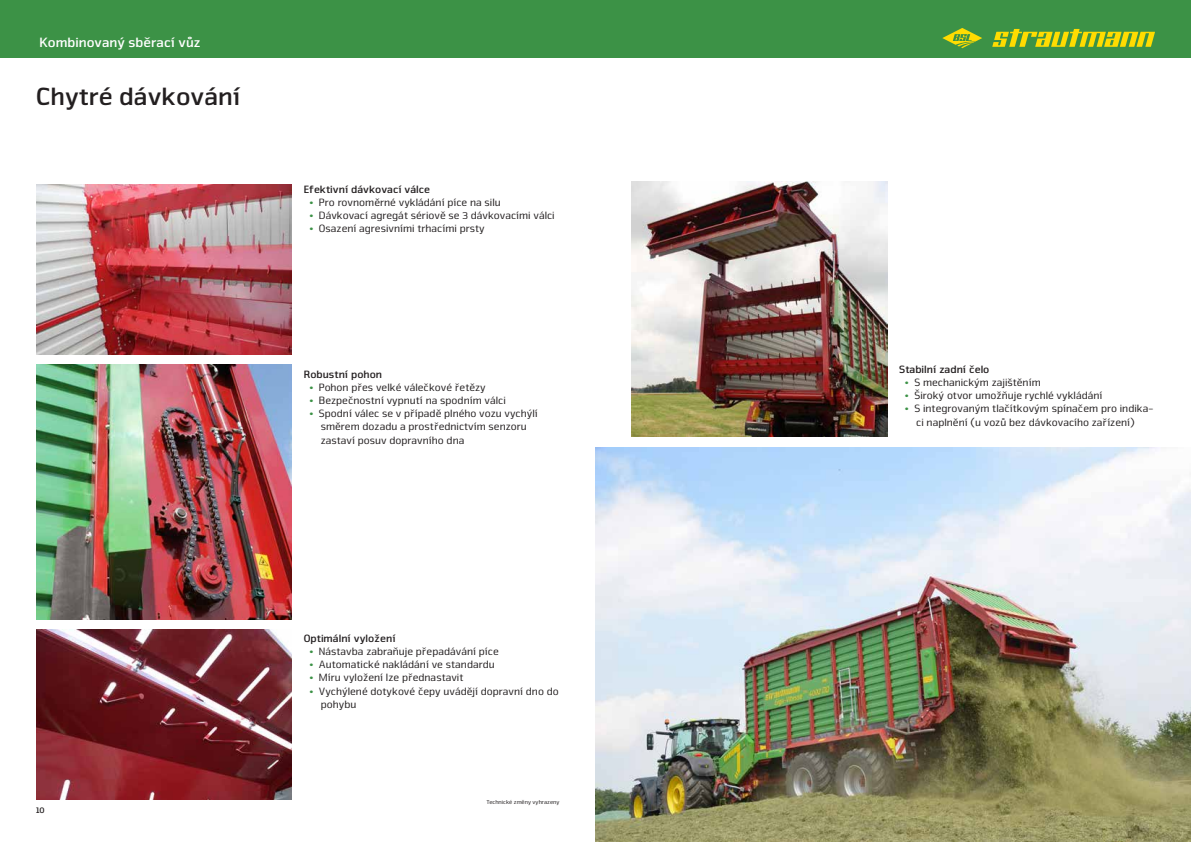
<style>
.page{position:relative;width:1191px;height:842px;background:#fff}
.page>*{position:absolute;margin:0;border:0;box-sizing:border-box;transform-origin:0 0}
.t1{font:700 26px "Nuri Pro";color:#231f20}
.t2{font:700 14px "Nuri Pro";color:#fff}
.t3{font:11px/13.2px "Nuri Pro";color:#231f20}
.t4{font:700 11px "Nuri Pro";color:#231f20}
.t5{font:700 9px "Nuri Pro";color:#231f20}
.t6{font:6px "Nuri Pro";color:#231f20}
.s1{font-weight:700;color:#3c9246}
</style>
<div class="page">
<div style="left:0;top:0;width:1191px;height:57px;background:#3c9246"></div>
<svg style="left:992px;top:29px;width:163px;height:18px"></svg>
<svg style="left:942px;top:28px;width:40px;height:20px"></svg>
<img style="left:36px;top:364px;width:256px;height:255px">
<img style="left:36px;top:184px;width:256px;height:170px">
<img style="left:595px;top:448px;width:596px;height:394px">
<img style="left:631px;top:181px;width:256px;height:256px">
<img style="left:36px;top:629px;width:256px;height:170px">
<p class="t2" style="left:40px;top:34px;width:162px">Kombinovaný sběrací vůz</p>
<h1 class="t1" style="left:36px;top:81px;width:206px">Chytré dávkování</h1>
<p class="t4" style="left:304px;top:183px;width:128px">Efektivní dávkovací válce</p>
<p class="t3" style="left:309px;top:196px;width:193px"><span class="s1">•</span> Pro rovnoměrné vykládání píce na silu</p>
<p class="t3" style="left:309px;top:209px;width:247px"><span class="s1">•</span> Dávkovací agregát sériově se 3 dávkovacími válci</p>
<p class="t3" style="left:309px;top:222px;width:177px"><span class="s1">•</span> Osazení agresivními trhacími prsty</p>
<p class="t4" style="left:304px;top:367px;width:80px">Robustní pohon</p>
<p class="t3" style="left:309px;top:381px;width:178px"><span class="s1">•</span> Pohon přes velké válečkové řetězy</p>
<p class="t3" style="left:309px;top:394px;width:198px"><span class="s1">•</span> Bezpečnostní vypnutí na spodním válci</p>
<p class="t3" style="left:321px;top:407px;width:218px;text-indent:-11px"><span class="s1">•</span> Spodní válec se v případě plného vozu vychýlí směrem dozadu a prostřednictvím senzoru zastaví posuv dopravního dna</p>
<p class="t5" style="left:36px;top:805px;width:10px">10</p>
<p class="t4" style="left:304px;top:631px;width:94px">Optimální vyložení</p>
<p class="t3" style="left:309px;top:645px;width:191px"><span class="s1">•</span> Nástavba zabraňuje přepadávání píce</p>
<p class="t3" style="left:309px;top:658px;width:187px"><span class="s1">•</span> Automatické nakládání ve standardu</p>
<p class="t3" style="left:309px;top:671px;width:156px"><span class="s1">•</span> Míru vyložení lze přednastavit</p>
<p class="t3" style="left:321px;top:684px;width:239px;text-indent:-11px"><span class="s1">•</span> Vychýlené dotykové čepy uvádějí dopravní dno do pohybu</p>
<p class="t6" style="left:486px;top:799px;width:74px">Technické změny vyhrazeny</p>
<p class="t4" style="left:899px;top:363px;width:92px">Stabilní zadní čelo</p>
<p class="t3" style="left:905px;top:376px;width:137px"><span class="s1">•</span> S mechanickým zajištěním</p>
<p class="t3" style="left:905px;top:389px;width:199px"><span class="s1">•</span> Široký otvor umožňuje rychlé vykládání</p>
<p class="t3" style="left:916px;top:402px;width:238px;text-indent:-11px"><span class="s1">•</span> S integrovaným tlačítkovým spínačem pro indika&shy;ci naplnění (u vozů bez dávkovacího zařízení)</p>
</div>
